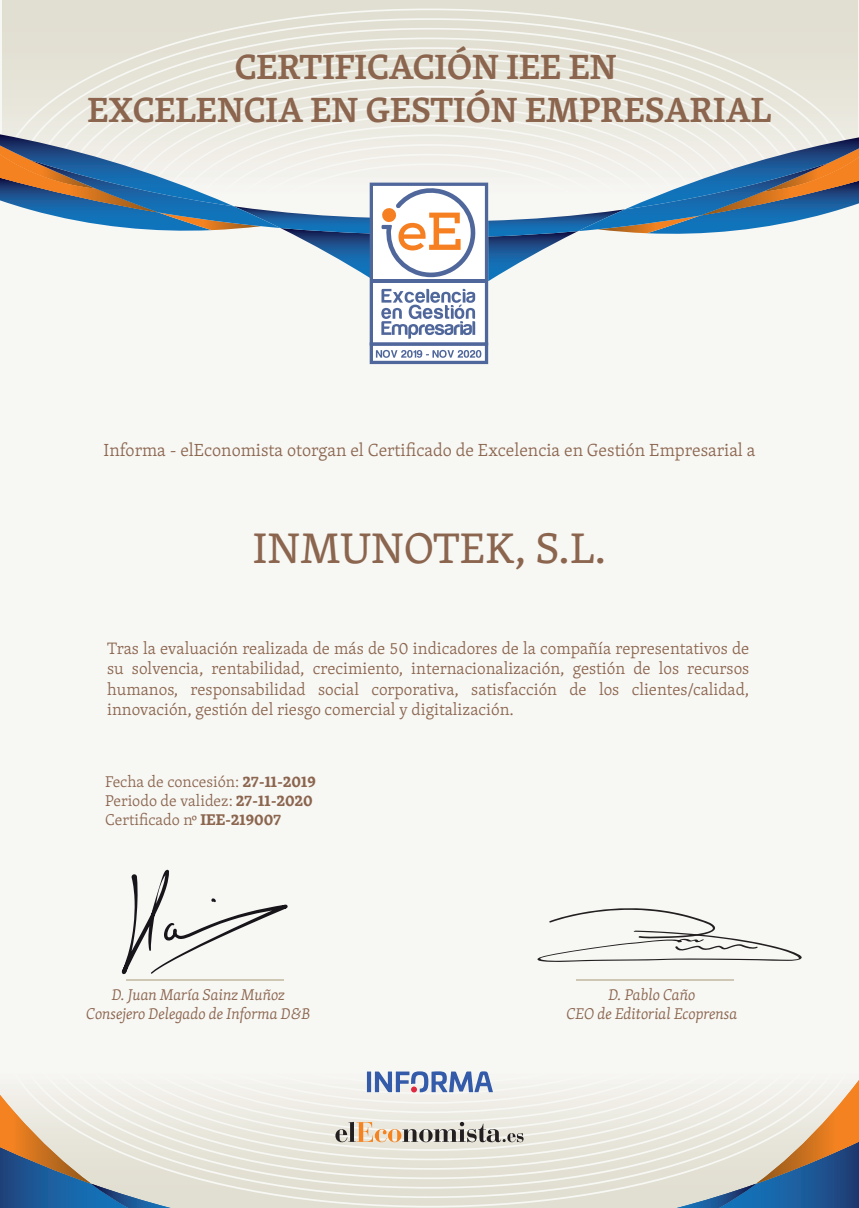
<style>
.page{position:relative;width:859px;height:1208px;background:#f7f7f4}
.page>*{position:absolute;margin:0;border:0;box-sizing:border-box;transform-origin:0 0}
.t1{font:44px "Skolar Latin";color:#8b654e}
.t2{font:600 36px/43.2px "Skolar Latin";color:#8b654e;text-align:center}
.t3{font:300 18px "Skolar Latin";color:#8b654e}
.t4{font:300 17px/20.4px "Skolar Latin";color:#8b654e;text-align:justify}
.t5{font:italic 300 16px/19.2px "Skolar Latin";color:#8b654e;text-align:center}
.t6{font:300 16px/19.2px "Skolar Latin";color:#8b654e}
.s1{font-weight:700}
</style>
<div class="page">
<div style="left:3px;top:0;width:854px;height:197px;background:#e1dfd1"></div>
<svg style="left:2px;top:9px;width:856px;height:125px"></svg>
<svg style="left:16px;top:18px;width:827px;height:116px"></svg>
<svg style="left:32px;top:28px;width:795px;height:106px"></svg>
<svg style="left:48px;top:38px;width:763px;height:96px"></svg>
<svg style="left:64px;top:47px;width:731px;height:87px"></svg>
<svg style="left:80px;top:57px;width:699px;height:77px"></svg>
<svg style="left:96px;top:67px;width:667px;height:67px"></svg>
<svg style="left:111px;top:76px;width:636px;height:58px"></svg>
<svg style="left:127px;top:86px;width:604px;height:48px"></svg>
<svg style="left:143px;top:96px;width:573px;height:38px;fill:#e8e5db"></svg>
<svg style="left:159px;top:105px;width:541px;height:29px;fill:#e9e7dd"></svg>
<svg style="left:175px;top:115px;width:509px;height:19px;fill:#ebe9e0"></svg>
<svg style="left:191px;top:125px;width:477px;height:9px;fill:#ecebe2"></svg>
<svg style="left:171px;top:1198px;width:506px;height:9px;background:#e3e1d4"></svg>
<svg style="left:171px;top:1188px;width:506px;height:10px;background:#e4e2d6"></svg>
<svg style="left:171px;top:1179px;width:506px;height:9px;fill:#e2e0d2"></svg>
<svg style="left:171px;top:1169px;width:506px;height:10px;fill:#e3e0d3"></svg>
<svg style="left:171px;top:1160px;width:506px;height:9px;fill:#e4e1d5"></svg>
<svg style="left:171px;top:1150px;width:506px;height:10px;fill:#e5e3d7"></svg>
<svg style="left:171px;top:1141px;width:506px;height:9px;fill:#e7e4d9"></svg>
<svg style="left:171px;top:1132px;width:506px;height:9px;fill:#e8e5db"></svg>
<svg style="left:171px;top:1122px;width:506px;height:10px;fill:#eae9df"></svg>
<svg style="left:171px;top:1113px;width:506px;height:9px;fill:#ecebe2"></svg>
<svg style="left:121px;top:971px;width:556px;height:142px;fill:#efede6"></svg>
<svg style="left:123px;top:974px;width:554px;height:129px;fill:#f2efe9"></svg>
<svg style="left:134px;top:974px;width:543px;height:120px"></svg>
<svg style="left:145px;top:974px;width:532px;height:110px"></svg>
<svg style="left:157px;top:974px;width:520px;height:101px"></svg>
<svg style="left:168px;top:974px;width:509px;height:92px"></svg>
<svg style="left:179px;top:971px;width:498px;height:85px"></svg>
<svg style="left:190px;top:971px;width:481px;height:76px"></svg>
<svg style="left:201px;top:971px;width:459px;height:66px"></svg>
<svg style="left:212px;top:971px;width:437px;height:57px"></svg>
<svg style="left:223px;top:971px;width:415px;height:47px"></svg>
<svg style="left:234px;top:971px;width:393px;height:38px"></svg>
<svg style="left:245px;top:971px;width:371px;height:29px"></svg>
<svg style="left:256px;top:971px;width:349px;height:19px"></svg>
<svg style="left:0;top:1095px;width:171px;height:113px"></svg>
<svg style="left:677px;top:1080px;width:182px;height:128px"></svg>
<hr style="left:127px;top:979px;width:157px;height:2px;background:#cec7b4">
<hr style="left:577px;top:979px;width:157px;height:2px;background:#cec7b4">
<svg style="left:335px;top:1121px;width:188px;height:21px;background:#c2b8ab"></svg>
<svg style="left:122px;top:869px;width:166px;height:105px"></svg>
<hr style="left:367px;top:1071px;width:4px;height:21px;background:#335ba9">
<svg style="left:375px;top:1071px;width:118px;height:21px"></svg>
<svg style="left:537px;top:908px;width:265px;height:54px"></svg>
<svg style="left:0;top:134px;width:859px;height:230px"></svg>
<h2 class="t2" style="left:88px;top:44px;width:685px">CERTIFICACIÓN IEE EN<br>EXCELENCIA EN GESTIÓN EMPRESARIAL</h2>
<p class="t3" style="left:104px;top:437px;width:653px">Informa - elEconomista otorgan el Certificado de Excelencia en Gestión Empresarial a</p>
<h1 class="t1" style="left:253px;top:515px;width:355px">INMUNOTEK, S.L.</h1>
<p class="t4" style="left:107px;top:637px;width:644px">Tras la evaluación realizada de más de 50 indicadores de la compañía representativos de su solvencia, rentabilidad, crecimiento, internacionalización, gestión de los recursos humanos, responsabilidad social corporativa, satisfacción de los clientes/calidad, innovación, gestión del riesgo comercial y digitalización.</p>
<p class="t6" style="left:105px;top:771px;width:212px">Fecha de concesión: <span class="s1">27-11-2019<br></span>Periodo de validez: <span class="s1">27-11-2020<br></span>Certificado nº <span class="s1">IEE-219007</span></p>
<p class="t5" style="left:86px;top:984px;width:226px">D. Juan María Sainz Muñoz<br>Consejero Delegado de Informa D&amp;B</p>
<p class="t5" style="left:567px;top:984px;width:172px">D. Pablo Caño<br>CEO de Editorial Ecoprensa</p>
</div>
